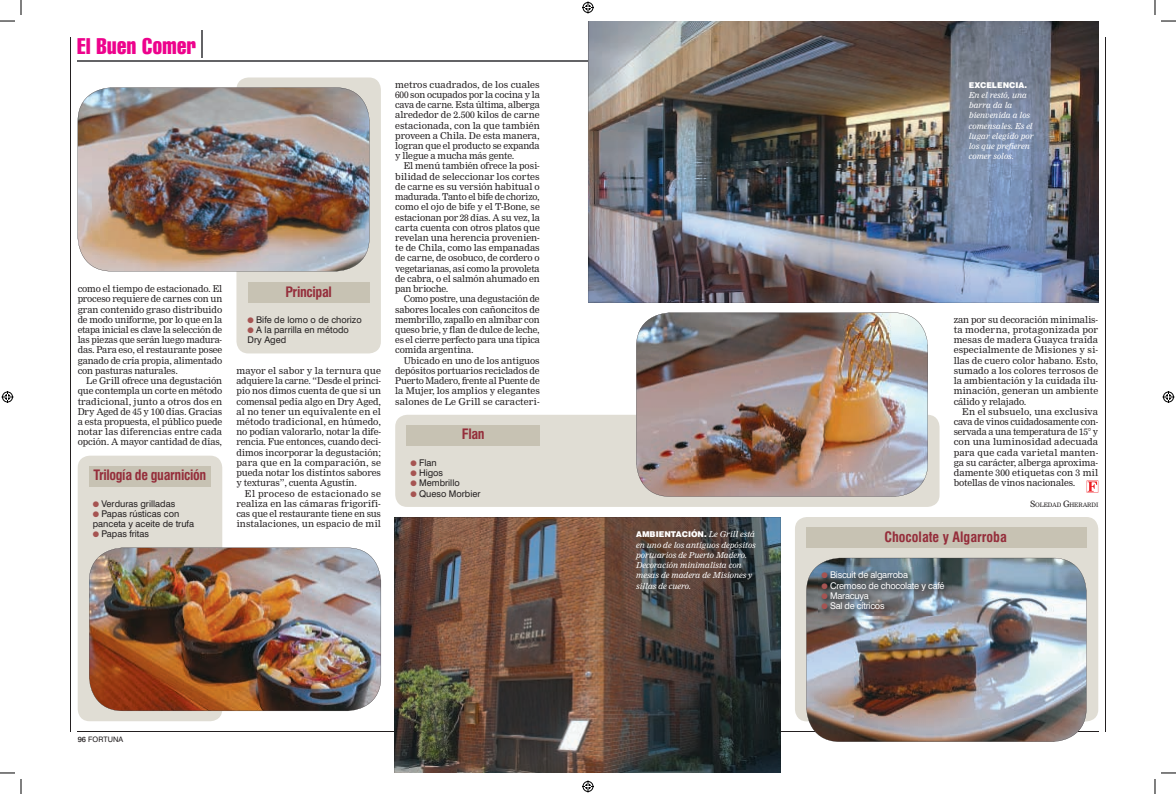
<style>
.page{position:relative;width:1176px;height:794px;background:#fff}
.page>*{position:absolute;margin:0;border:0;box-sizing:border-box;transform-origin:0 0}
.t1{font:extra-condensed 22px "Swiss 911 BT";letter-spacing:.02em;color:#ed028c}
.t2{font:700 condensed 14px "Swiss 721 BT";letter-spacing:-.025em;color:#952e3b}
.t3{font:700 condensed 14px "Swiss 721 BT";color:#952e3b}
.t4{font:9.2px/10.2px "Nimrod";letter-spacing:-.015em;color:#231f20;text-align:justify}
.t5{font:9.2px/10.2px "Swiss 721 BT";color:#231f20}
.t6{font:9.2px "Swiss 721 BT";letter-spacing:-.025em;color:#fff}
.t7{font:italic 8px/10.2px "Nimrod";color:#fff}
.t8{font:900 8px "Swiss 721 BT";color:#fff}
.t9{font:7.5px "Swiss 721 BT";color:#231f20}
.t10{font:5.9px "Nimrod";letter-spacing:-.02em;color:#231f20}
.s1{color:#a65452}
.s2{font-size:8.5px}
.s3{font-family:"Nimrod";font-weight:400;font-style:italic}
.s4{font-weight:500}
</style>
<div class="page">
<hr style="left:1105px;top:37px;width:1px;height:694px;background:#231f20">
<hr style="left:636px;top:731px;width:462px;height:1px;background:#231f20">
<hr style="left:78px;top:731px;width:462px;height:1px;background:#231f20">
<hr style="left:70px;top:37px;width:1px;height:694px;background:#231f20">
<hr style="left:78px;top:61px;width:1020px;height:1px;background:#636366">
<svg style="left:201px;top:31px;width:1px;height:27px"></svg>
<div style="left:236px;top:77px;width:145px;height:276px;background:#e0ddd4;border-radius:12px"></div>
<div style="left:248px;top:282px;width:122px;height:20px;background:#c7c2b3"></div>
<img style="left:78px;top:87px;width:292px;height:184px">
<svg style="left:1086px;top:480px;width:13px;height:13px"></svg>
<svg style="left:1087px;top:480px;width:11px;height:12px"></svg>
<img style="left:588px;top:21px;width:510px;height:281px">
<div style="left:78px;top:455px;width:144px;height:266px;background:#e0ddd4;border-radius:12px"></div>
<img style="left:89px;top:547px;width:292px;height:163px">
<div style="left:395px;top:414px;width:544px;height:92px;background:#e0ddd4;border-radius:12px"></div>
<img style="left:636px;top:312px;width:292px;height:184px">
<img style="left:395px;top:517px;width:386px;height:255px">
<div style="left:89px;top:465px;width:122px;height:21px;background:#c7c2b3"></div>
<div style="left:407px;top:425px;width:133px;height:20px;background:#c7c2b3"></div>
<div style="left:795px;top:516px;width:303px;height:205px;background:#e0ddd4;border-radius:12px"></div>
<div style="left:806px;top:527px;width:281px;height:20px;background:#c7c2b3"></div>
<img style="left:806px;top:557px;width:280px;height:184px">
<img style="left:818px;top:567px;width:133px;height:48px">
<svg style="left:0;top:0;width:22px;height:22px"></svg>
<svg style="left:0;top:772px;width:22px;height:21px"></svg>
<svg style="left:1154px;top:0;width:22px;height:22px"></svg>
<svg style="left:1154px;top:772px;width:22px;height:21px"></svg>
<svg style="left:582px;top:1px;width:12px;height:12px"></svg>
<svg style="left:582px;top:780px;width:12px;height:12px"></svg>
<svg style="left:2px;top:391px;width:12px;height:12px"></svg>
<svg style="left:1162px;top:391px;width:12px;height:12px"></svg>
<h1 class="t1" style="left:77px;top:34px;width:120px">El Buen Comer</h1>
<p class="t4" style="left:395px;top:79px;width:146px">metros cuadrados, de los cuales 600 son ocupados por la cocina y la cava de carne. Esta última, alberga alrededor de 2.500 kilos de carne estacionada, con la que también proveen a Chila. De esta manera, logran que el producto se expanda y llegue a mucha más gente.</p>
<p class="t4" style="left:395px;top:161px;width:146px;text-indent:9px">El menú también ofrece la posi&shy;bilidad de seleccionar los cortes de carne es su versión habitual o madurada. Tanto el bife de chorizo, como el ojo de bife y el T-Bone, se estacionan por 28 días. A su vez, la carta cuenta con otros platos que revelan una herencia provenien&shy;te de Chila, como las empanadas de carne, de osobuco, de cordero o vegetarianas, así como la provoleta de cabra, o el salmón ahumado en pan brioche.</p>
<p class="t4" style="left:395px;top:294px;width:146px;text-indent:9px">Como postre, una degustación de sabores locales con cañoncitos de membrillo, zapallo en almíbar con queso brie, y flan de dulce de leche, es el cierre perfecto para una típica comida argentina.</p>
<p class="t4" style="left:395px;top:355px;width:146px;text-indent:9px">Ubicado en uno de los antiguos depósitos portuarios reciclados de Puerto Madero, frente al Puente de la Mujer, los amplios y elegantes salones de Le Grill se caracteri-</p>
<p class="t8" style="left:969px;top:80px;width:60px">EXCELENCIA.</p>
<p class="t7" style="left:969px;top:90px;width:66px">En el restó, una barra da la bienvenida a los comensales. Es el lugar elegido por los que prefieren comer solos.</p>
<p class="t4" style="left:78px;top:283px;width:146px">como el tiempo de estacionado. El proceso requiere de carnes con un gran contenido graso distribuido de modo uniforme, por lo que en la etapa inicial es clave la selección de las piezas que serán luego madura&shy;das. Para eso, el restaurante posee ganado de cría propia, alimentado con pasturas naturales.</p>
<p class="t4" style="left:78px;top:375px;width:146px;text-indent:9px">Le Grill ofrece una degustación que contempla un corte en método tradicional, junto a otros dos en Dry Aged de 45 y 100 días. Gracias a esta propuesta, el público puede notar las diferencias entre cada opción. A mayor cantidad de días,</p>
<p class="t4" style="left:236px;top:365px;width:146px">mayor el sabor y la ternura que adquiere la carne. “Desde el princi&shy;pio nos dimos cuenta de que si un comensal pedía algo en Dry Aged, al no tener un equivalente en el método tradicional, en húmedo, no podían valorarlo, notar la dife&shy;rencia. Fue entonces, cuando deci&shy;dimos incorporar la degustación; para que en la comparación, se pueda notar los distintos sabores y texturas”, cuenta Agustín.</p>
<p class="t4" style="left:236px;top:488px;width:146px;text-indent:9px">El proceso de estacionado se realiza en las cámaras frigorífi&shy;cas que el restaurante tiene en sus instalaciones, un espacio de mil</p>
<h2 class="t2" style="left:285px;top:283px;width:48px">Principal</h2>
<p class="t5" style="left:248px;top:314px;width:116px"><span class="s1">●</span> Bife de lomo o de chorizo</p>
<p class="t5" style="left:248px;top:324px;width:103px"><span class="s1">●</span> A la parrilla en método<br>Dry Aged</p>
<p class="t4" style="left:954px;top:314px;width:146px">zan por su decoración minimalis&shy;ta moderna, protagonizada por mesas de madera Guayca traída especialmente de Misiones y si&shy;llas de cuero color habano. Esto, sumado a los colores terrosos de la ambientación y la cuidada ilu&shy;minación, generan un ambiente cálido y relajado.</p>
<p class="t4" style="left:954px;top:406px;width:146px;text-indent:9px">En el subsuelo, una exclusiva cava de vinos cuidadosamente con&shy;servada a una temperatura de 15° y con una luminosidad adecuada para que cada varietal manten&shy;ga su carácter, alberga aproxima&shy;damente 300 etiquetas con 3 mil botellas de vinos nacionales.</p>
<p class="t10" style="left:1030px;top:501px;width:70px"><span class="s2">S</span>OLEDAD <span class="s2">G</span>HERARDI</p>
<h2 class="t2" style="left:462px;top:425px;width:24px">Flan</h2>
<p class="t5" style="left:411px;top:457px;width:28px"><span class="s1">●</span> Flan</p>
<p class="t5" style="left:411px;top:467px;width:34px"><span class="s1">●</span> Higos</p>
<p class="t5" style="left:411px;top:477px;width:51px"><span class="s1">●</span> Membrillo</p>
<p class="t5" style="left:411px;top:488px;width:71px"><span class="s1">●</span> Queso Morbier</p>
<h2 class="t2" style="left:94px;top:466px;width:114px">Trilogía de guarnición</h2>
<p class="t5" style="left:93px;top:498px;width:84px"><span class="s1">●</span> Verduras grilladas</p>
<p class="t5" style="left:93px;top:508px;width:103px"><span class="s1">●</span> Papas rústicas con panceta y aceite de trufa</p>
<p class="t5" style="left:93px;top:528px;width:58px"><span class="s1">●</span> Papas fritas</p>
<p class="t8" style="left:636px;top:529px;width:120px">AMBIENTACIÓN. <span class="s3">Le Grill está</span></p>
<p class="t7" style="left:636px;top:539px;width:121px">en uno de los antiguos depósitos portuarios de Puerto Madero.<br>Decoración minimalista con mesas de madera de Misiones y sillas de cuero.</p>
<h2 class="t3" style="left:884px;top:528px;width:124px">Chocolate y Algarroba</h2>
<p class="t6" style="left:821px;top:569px;width:88px"><span class="s1">●</span> Biscuit de algarroba</p>
<p class="t6" style="left:821px;top:579px;width:125px"><span class="s1">●</span> Cremoso de chocolate y café</p>
<p class="t6" style="left:821px;top:589px;width:49px"><span class="s1">●</span> Maracuya</p>
<p class="t6" style="left:821px;top:600px;width:65px"><span class="s1">●</span> Sal de cítricos</p>
<p class="t9" style="left:78px;top:734px;width:47px"><span class="s4">96</span> FORTUNA</p>
</div>
